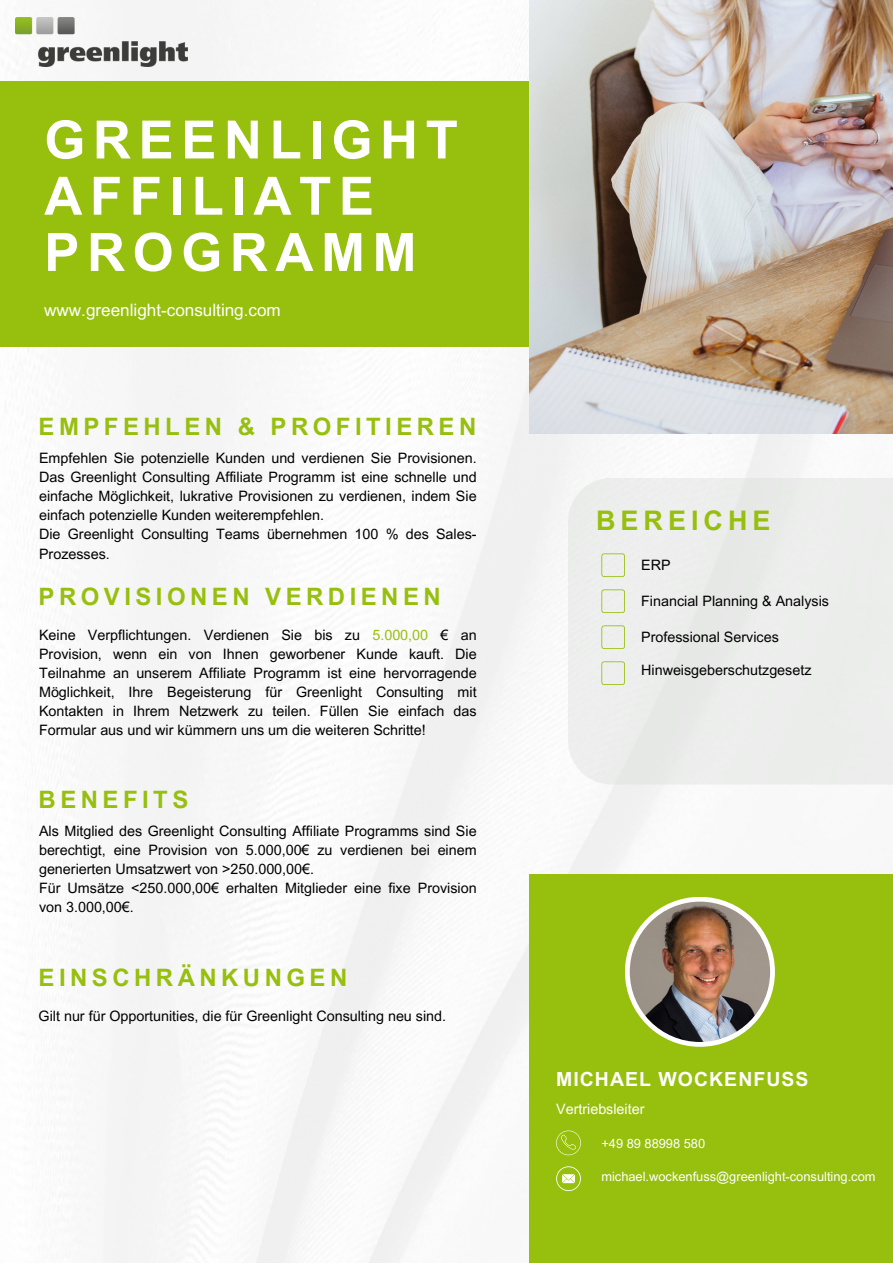
<style>
.page{position:relative;width:893px;height:1264px;background:#fff}
.page>*{position:absolute;margin:0;border:0;box-sizing:border-box;transform-origin:0 0}
.t1{font:700 52.8px "Arial MT Pro";letter-spacing:.14em;color:#fff}
.t2{font:700 27px "Arial MT Pro";letter-spacing:.185em;color:#97bf0d}
.t3{font:700 24px "Arial MT Pro";letter-spacing:.185em;color:#97bf0d}
.t4{font:700 19.5px "Arial MT Pro";letter-spacing:.055em;color:#fff}
.t5{font:17.1px "Arial MT Pro";color:#fff}
.t6{font:14.25px/19px "Arial MT Pro";color:#000;text-align:justify}
.t7{font:14.25px "Arial MT Pro";color:#fff}
.t8{font:12.9px "Arial MT Pro";color:#fff}
.s1{color:#97bf0d}
</style>
<div class="page">
<img style="left:46px;top:0;width:846px;height:1262px">
<div style="left:0;top:81px;width:613px;height:266px;background:#97bf0d"></div>
<img style="left:529px;top:0;width:363px;height:433px">
<div style="left:568px;top:478px;width:324px;height:306px;background:#ecedec"></div>
<div style="left:529px;top:874px;width:363px;height:388px;background:#97bf0d"></div>
<svg style="left:625px;top:896px;width:149px;height:150px;background:#eff1e8"></svg>
<img style="left:629px;top:901px;width:141px;height:140px;border-radius:50%">
<img style="left:15px;top:17px;width:172px;height:50px">
<svg style="left:556px;top:1130px;width:25px;height:25px"></svg>
<svg style="left:556px;top:1166px;width:25px;height:24px"></svg>
<svg style="left:601px;top:553px;width:24px;height:24px"></svg>
<svg style="left:601px;top:589px;width:24px;height:24px"></svg>
<svg style="left:601px;top:625px;width:24px;height:24px"></svg>
<svg style="left:601px;top:661px;width:24px;height:24px"></svg>
<p class="t1" style="left:44px;top:120px;width:415px">GREENLIGHT</p>
<p class="t1" style="left:44px;top:176px;width:331px">AFFILIATE</p>
<p class="t1" style="left:44px;top:232px;width:374px">PROGRAMM</p>
<p class="t5" style="left:44px;top:304px;width:238px">www.greenlight-consulting.com</p>
<p class="t3" style="left:39px;top:417px;width:439px">EMPFEHLEN &amp; PROFITIEREN</p>
<p class="t6" style="left:39px;top:450px;width:439px">Empfehlen Sie potenzielle Kunden und verdienen Sie Provisionen.<br>Das Greenlight Consulting Affiliate Programm ist eine schnelle und einfache Möglichkeit, lukrative Provisionen zu verdienen, indem Sie einfach potenzielle Kunden weiterempfehlen.</p>
<p class="t6" style="left:39px;top:526px;width:439px">Die Greenlight Consulting Teams übernehmen 100 % des Sales-<br>Prozesses.</p>
<p class="t3" style="left:39px;top:587px;width:404px">PROVISIONEN VERDIENEN</p>
<p class="t6" style="left:39px;top:627px;width:439px">Keine Verpflichtungen. Verdienen Sie bis zu <span class="s1">5.000,00</span> € an Provision, wenn ein von Ihnen geworbener Kunde kauft. Die Teilnahme an unserem Affiliate Programm ist eine hervorragende Möglichkeit, Ihre Begeisterung für Greenlight Consulting mit Kontakten in Ihrem Netzwerk zu teilen. Füllen Sie einfach das Formular aus und wir kümmern uns um die weiteren Schritte!</p>
<p class="t3" style="left:39px;top:790px;width:151px">BENEFITS</p>
<p class="t6" style="left:39px;top:823px;width:439px">Als Mitglied des Greenlight Consulting Affiliate Programms sind Sie berechtigt, eine Provision von 5.000,00€ zu verdienen bei einem generierten Umsatzwert von &gt;250.000,00€.</p>
<p class="t6" style="left:39px;top:880px;width:439px">Für Umsätze &lt;250.000,00€ erhalten Mitglieder eine fixe Provision von 3.000,00€.</p>
<p class="t3" style="left:39px;top:968px;width:310px">EINSCHRÄNKUNGEN</p>
<p class="t6" style="left:39px;top:1008px;width:409px">Gilt nur für Opportunities, die für Greenlight Consulting neu sind.</p>
<p class="t2" style="left:596px;top:510px;width:176px">BEREICHE</p>
<p class="t6" style="left:641px;top:557px;width:31px">ERP</p>
<p class="t6" style="left:641px;top:593px;width:189px">Financial Planning &amp; Analysis</p>
<p class="t6" style="left:641px;top:629px;width:139px">Professional Services</p>
<p class="t6" style="left:641px;top:662px;width:172px">Hinweisgeberschutzgesetz</p>
<p class="t4" style="left:556px;top:1072px;width:254px">MICHAEL WOCKENFUSS</p>
<p class="t7" style="left:556px;top:1103px;width:90px">Vertriebsleiter</p>
<p class="t8" style="left:601px;top:1138px;width:105px">+49 89 88998 580</p>
<p class="t8" style="left:601px;top:1171px;width:275px">michael.wockenfuss@greenlight-consulting.com</p>
</div>
